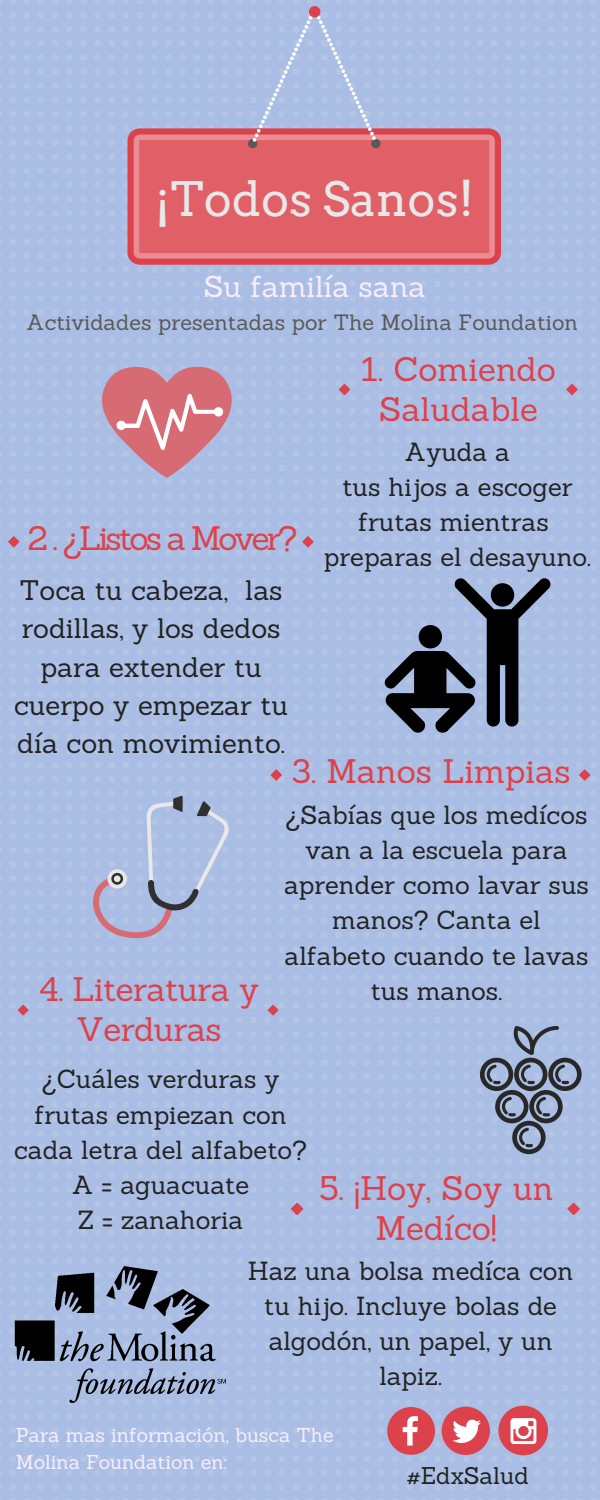
<style>
.page{position:relative;width:600px;height:1500px;background:#fff}
.page>*{position:absolute;margin:0;border:0;box-sizing:border-box;transform-origin:0 0}
.t1{font:47.2px "Arvo";color:#e8e8e8}
.t2{font:33.2px/39.8px "Sanchez";color:#dc424c;text-align:center}
.t3{font:33.2px/39.8px "Sanchez";letter-spacing:-.02em;color:#dc424c;text-align:center}
.t4{font:33.2px "Sanchez";letter-spacing:-.085em;color:#dc424c}
.t5{font:29.5px "Sanchez";color:#f9eeff}
.t6{font:27.5px/38.2px "Sanchez";color:#222;text-align:center}
.t7{font:25.5px/35.2px "Sanchez";color:#222;text-align:center}
.t8{font:23.6px "Sanchez";color:#222}
.t9{font:21.6px "Sanchez";color:#59595a}
.t10{font:19.7px/27px "Sanchez";color:#f9eeff}
</style>
<div class="page">
<img style="left:0;top:0;width:600px;height:1500px">
<svg style="left:128px;top:128px;width:373px;height:137px;background:#e06770"></svg>
<div style="left:139px;top:140px;width:350px;height:113px;background:#e16068"></div>
<svg style="left:248px;top:6px;width:132px;height:142px;background:#b4b4d4"></svg>
<svg style="left:102px;top:367px;width:130px;height:111px;background:#cc8f9f"></svg>
<svg style="left:385px;top:578px;width:165px;height:155px;background:#6d7991"></svg>
<div style="left:419px;top:625px;width:23px;height:23px;background:#000;border-radius:50%"></div>
<svg style="left:93px;top:796px;width:136px;height:142px;background:#abb7d8"></svg>
<svg style="left:480px;top:1026px;width:102px;height:128px;background:#8997b3"></svg>
<svg style="left:387px;top:1407px;width:48px;height:48px;background:#d4707f"></svg>
<div style="left:442px;top:1407px;width:48px;height:48px;background:#dc424c;border-radius:50%"></div>
<svg style="left:452px;top:1420px;width:29px;height:23px"></svg>
<div style="left:498px;top:1406px;width:50px;height:49px;background:#dc424c;border-radius:50%"></div>
<svg style="left:511px;top:1418px;width:25px;height:26px"></svg>
<svg style="left:566px;top:384px;width:12px;height:11px"></svg>
<svg style="left:339px;top:384px;width:11px;height:11px"></svg>
<svg style="left:579px;top:769px;width:11px;height:12px"></svg>
<svg style="left:271px;top:769px;width:11px;height:12px"></svg>
<svg style="left:268px;top:1005px;width:10px;height:11px"></svg>
<svg style="left:18px;top:1005px;width:11px;height:11px"></svg>
<svg style="left:567px;top:1203px;width:13px;height:12px"></svg>
<svg style="left:291px;top:1203px;width:12px;height:12px"></svg>
<svg style="left:302px;top:536px;width:12px;height:11px"></svg>
<svg style="left:8px;top:536px;width:11px;height:11px"></svg>
<img style="left:4px;top:1224px;width:236px;height:236px">
<h1 class="t1" style="left:155px;top:171px;width:321px">¡Todos Sanos!</h1>
<p class="t5" style="left:204px;top:267px;width:223px">Su familía sana</p>
<p class="t9" style="left:27px;top:308px;width:553px">Actividades presentadas por The Molina Foundation</p>
<h2 class="t4" style="left:28px;top:516px;width:271px">2 . ¿Listos a Mover?</h2>
<p class="t6" style="left:14px;top:571px;width:276px">Toca tu cabeza, las rodillas, y los dedos para extender tu cuerpo y empezar tu día con movimiento.</p>
<h2 class="t2" style="left:361px;top:349px;width:196px">1. Comiendo<br>Saludable</h2>
<p class="t7" style="left:324px;top:434px;width:269px">Ayuda a<br>tus hijos a escoger frutas mientras preparas el desayuno.</p>
<h2 class="t3" style="left:39px;top:969px;width:222px">4. Literatura y<br>Verduras</h2>
<h2 class="t2" style="left:291px;top:751px;width:281px">3. Manos Limpias</h2>
<p class="t7" style="left:284px;top:797px;width:306px">¿Sabías que los medícos van a la escuela para aprender como lavar sus manos? Canta el alfabeto cuando te lavas tus manos.</p>
<p class="t7" style="left:14px;top:1061px;width:294px">¿Cuáles verduras y frutas empiezan con cada letra del alfabeto?<br>A = aguacuate<br>Z = zanahoria</p>
<p class="t7" style="left:248px;top:1253px;width:327px">Haz una bolsa medíca con tu hijo. Incluye bolas de algodón, un papel, y un lapiz.</p>
<h2 class="t2" style="left:319px;top:1168px;width:236px">5. ¡Hoy, Soy un<br>Medíco!</h2>
<p class="t10" style="left:16px;top:1421px;width:319px">Para mas información, busca The<br>Molina Foundation en:</p>
<p class="t8" style="left:406px;top:1461px;width:124px">#EdxSalud</p>
</div>
